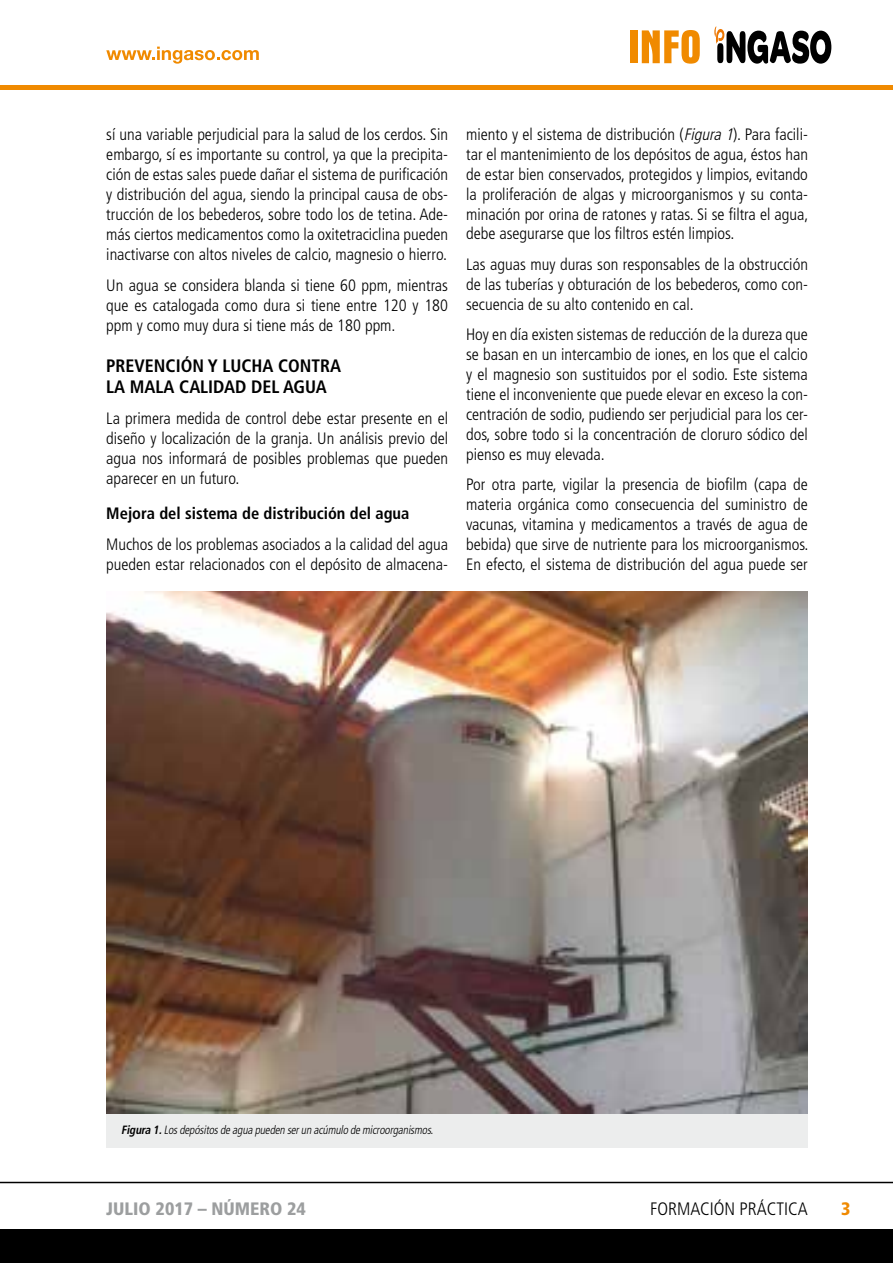
<style>
.page{position:relative;width:893px;height:1263px;background:#fff}
.page>*{position:absolute;margin:0;border:0;box-sizing:border-box;transform-origin:0 0}
.t1{font:700 condensed 18px/21.6px "Frutiger";color:#000}
.t2{font:900 condensed 18px "Frutiger";color:#9c9e9f}
.t3{font:300 condensed 18px "Frutiger";color:#000}
.t4{font:900 condensed 18px "Frutiger";color:#f08a00}
.t5{font:300 condensed 16.5px/20px "Frutiger";color:#000;text-align:justify}
.t6{font:700 condensed 16.5px "Frutiger";color:#000}
.t7{font:italic 300 condensed 12px "Frutiger";color:#000;scale:.95 1}
.s1{font-style:italic}
.s2{font-weight:700}
</style>
<div class="page">
<div style="left:0;top:1229px;width:893px;height:34px;background:#000"></div>
<hr style="left:0;top:1182px;width:893px;height:1px;background:#000">
<svg style="left:106px;top:47px;width:153px;height:17px"></svg>
<svg style="left:714px;top:26px;width:117px;height:38px"></svg>
<div style="left:630px;top:30px;width:7px;height:33px;background:#f08a00"></div>
<svg style="left:642px;top:30px;width:58px;height:34px"></svg>
<hr style="left:0;top:85px;width:893px;height:4px;background:#f08a00">
<div style="left:106px;top:1113px;width:702px;height:35px;background:#eceded"></div>
<img style="left:106px;top:591px;width:702px;height:522px">
<p class="t5" style="left:106px;top:124px;width:343px">sí una variable perjudicial para la salud de los cerdos. Sin embargo, sí es importante su control, ya que la precipita&shy;ción de estas sales puede dañar el sistema de purificación y distribución del agua, siendo la principal causa de obs&shy;trucción de los bebederos, sobre todo los de tetina. Ade&shy;más ciertos medicamentos como la oxitetraciclina pueden inactivarse con altos niveles de calcio, magnesio o hierro.</p>
<p class="t5" style="left:106px;top:275px;width:343px">Un agua se considera blanda si tiene 60 ppm, mientras que es catalogada como dura si tiene entre 120 y 180 ppm y como muy dura si tiene más de 180 ppm.</p>
<p class="t1" style="left:106px;top:355px;width:236px">PREVENCIÓN Y LUCHA CONTRA<br>LA MALA CALIDAD DEL AGUA</p>
<p class="t5" style="left:106px;top:408px;width:343px">La primera medida de control debe estar presente en el diseño y localización de la granja. Un análisis previo del agua nos informará de posibles problemas que pueden aparecer en un futuro.</p>
<p class="t6" style="left:106px;top:504px;width:305px">Mejora del sistema de distribución del agua</p>
<p class="t5" style="left:106px;top:534px;width:343px">Muchos de los problemas asociados a la calidad del agua pueden estar relacionados con el depósito de almacena-</p>
<p class="t5" style="left:466px;top:124px;width:344px">miento y el sistema de distribución (<span class="s1">Figura1</span>). Para facili&shy;tar el mantenimiento de los depósitos de agua, éstos han de estar bien conservados, protegidos y limpios, evitando la proliferación de algas y microorganismos y su conta&shy;minación por orina de ratones y ratas. Si se filtra el agua, debe asegurarse que los filtros estén limpios.</p>
<p class="t5" style="left:466px;top:255px;width:343px">Las aguas muy duras son responsables de la obstrucción de las tuberías y obturación de los bebederos, como con&shy;secuencia de su alto contenido en cal.</p>
<p class="t5" style="left:466px;top:325px;width:343px">Hoy en día existen sistemas de reducción de la dureza que se basan en un intercambio de iones, en los que el calcio y el magnesio son sustituidos por el sodio. Este sistema tiene el inconveniente que puede elevar en exceso la con&shy;centración de sodio, pudiendo ser perjudicial para los cer&shy;dos, sobre todo si la concentración de cloruro sódico del pienso es muy elevada.</p>
<p class="t5" style="left:466px;top:475px;width:344px">Por otra parte, vigilar la presencia de biofilm (capa de materia orgánica como consecuencia del suministro de vacunas, vitamina y medicamentos a través de agua de bebida) que sirve de nutriente para los microorganismos.<br>En efecto, el sistema de distribución del agua puede ser</p>
<p class="t7" style="left:121px;top:1123px;width:332px"><span class="s2">Figura 1.</span>Losdepósitosdeagua pueden serun acúmulo demicroorganismos.</p>
<p class="t2" style="left:106px;top:1198px;width:201px">JULIO 2017 – NÚMERO 24</p>
<p class="t3" style="left:650px;top:1199px;width:159px">FORMACIÓN PRÁCTICA</p>
<p class="t4" style="left:841px;top:1198px;width:11px">3</p>
</div>
